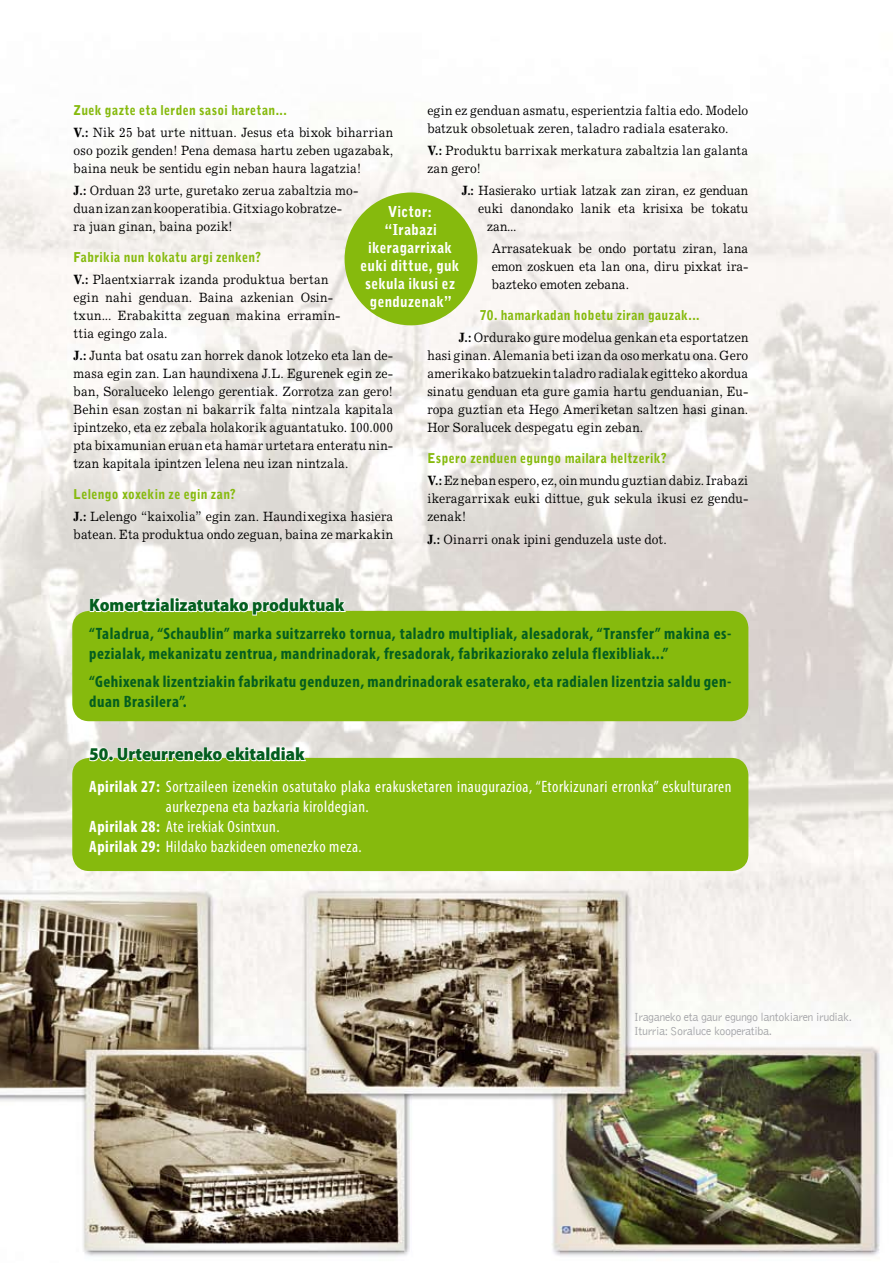
<style>
.page{position:relative;width:893px;height:1263px;background:#fff}
.page>*{position:absolute;margin:0;border:0;box-sizing:border-box;transform-origin:0 0}
.t1{font:900 semi-condensed 18px "Myriad Pro";color:#045e1f}
.t2{font:700 condensed 16.5px/19.8px "Myriad Pro";letter-spacing:.03em;color:#045e1f}
.t3{font:condensed 16.5px "Myriad Pro";letter-spacing:.03em;color:#fff}
.t4{font:900 15px/18px "Bell Gothic Std";letter-spacing:.025em;color:#fff;text-align:center;scale:.9 1}
.t5{font:13.5px/18px "Excelsior";letter-spacing:.015em;color:#000;text-align:justify;scale:.9 1}
.t6{font:900 13.5px "Bell Gothic Std";letter-spacing:.03em;color:#86ba0d;scale:.9 1}
.t7{font:13.5px "Excelsior";letter-spacing:-.005em;color:#000;scale:.9 1}
.t8{font:300 12px/14.5px "Bell Gothic";letter-spacing:-.03em;color:#a3a3a7}
.s1{font-weight:700}
</style>
<div class="page">
<img style="left:0;top:124px;width:893px;height:1133px">
<div style="left:345px;top:192px;width:132px;height:133px;background:#86ba0d;border-radius:50%"></div>
<div style="left:72px;top:611px;width:676px;height:110px;background:#86ba0d;border-radius:17px"></div>
<div style="left:72px;top:758px;width:676px;height:113px;background:#86ba0d;border-radius:17px"></div>
<svg style="left:89px;top:583px;width:258px;height:33px"></svg>
<svg style="left:88px;top:732px;width:220px;height:30px"></svg>
<p class="t5" style="left:427px;top:101px;width:358px">egin ez genduan asmatu, esperientzia faltia edo. Modelo batzuk obsoletuak zeren, taladro radiala esaterako.</p>
<p class="t5" style="left:427px;top:141px;width:358px"><span class="s1">V.:</span> Produktu barrixak merkatura zabaltzia lan galanta zan gero!</p>
<p class="t5" style="left:462px;top:181px;width:320px"><span class="s1">J.:</span> Hasierako urtiak latzak zan ziran, ez genduan</p>
<p class="t7" style="left:478px;top:200px;width:302px">euki danondako lanik eta krisixa be tokatu</p>
<p class="t5" style="left:487px;top:217px;width:34px">zan...</p>
<p class="t5" style="left:492px;top:239px;width:287px">Arrasatekuak be ondo portatu ziran, lana emon zoskuen eta lan ona, diru pixkat ira&shy;bazteko emoten zebana.</p>
<p class="t6" style="left:480px;top:307px;width:246px">70. hamarkadan hobetu ziran gauzak...</p>
<p class="t5" style="left:427px;top:328px;width:358px;text-indent:31px"><span class="s1">J.:</span> Ordurako gure modelua genkan eta esportatzen hasi ginan. Alemania beti izan da oso merkatu ona. Gero amerikako batzuekin taladro radialak egitteko akordua sinatu genduan eta gure gamia hartu genduanian, Eu&shy;ropa guztian eta Hego Ameriketan saltzen hasi ginan.<br>Hor Soralucek despegatu egin zeban.</p>
<p class="t6" style="left:427px;top:450px;width:268px">Espero zenduen egungo mailara heltzerik?</p>
<p class="t5" style="left:427px;top:471px;width:358px"><span class="s1">V.:</span> Ez neban espero, ez, oin mundu guztian dabiz. Irabazi ikeragarrixak euki dittue, guk sekula ikusi ez gendu&shy;zenak!</p>
<p class="t5" style="left:427px;top:530px;width:267px"><span class="s1">J.:</span> Oinarri onak ipini genduzela uste dot.</p>
<p class="t6" style="left:74px;top:102px;width:238px">Zuek gazte eta lerden sasoi haretan...</p>
<p class="t5" style="left:74px;top:123px;width:357px"><span class="s1">V.:</span> Nik 25 bat urte nittuan. Jesus eta bixok biharrian oso pozik genden! Pena demasa hartu zeben ugazabak, baina neuk be sentidu egin neban haura lagatzia!</p>
<p class="t5" style="left:74px;top:181px;width:318px;text-align:left"><span class="s1">J.:</span> Orduan 23 urte, guretako zerua zabaltzia mo&shy;duan izan zan kooperatibia. Gitxiago kobratze-<br>ra juan ginan, baina pozik!</p>
<p class="t6" style="left:74px;top:249px;width:210px">Fabrikia nun kokatu argi zenken?</p>
<p class="t5" style="left:74px;top:270px;width:298px;text-align:left"><span class="s1">V.:</span> Plaentxiarrak izanda produktua bertan egin nahi genduan. Baina azkenian Osin&shy;txun... Erabakitta zeguan makina erramin&shy;ttia egingo zala.</p>
<p class="t5" style="left:74px;top:347px;width:357px"><span class="s1">J.:</span> Junta bat osatu zan horrek danok lotzeko eta lan de&shy;masa egin zan. Lan haundixena J.L. Egurenek egin ze&shy;ban, Soraluceko lelengo gerentiak. Zorrotza zan gero!<br>Behin esan zostan ni bakarrik falta nintzala kapitala ipintzeko, eta ez zebala holakorik aguantatuko. 100.000 pta bixamunian eruan eta hamar urtetara enteratu nin&shy;tzan kapitala ipintzen lelena neu izan nintzala.</p>
<p class="t6" style="left:74px;top:486px;width:182px">Lelengo xoxekin ze egin zan?</p>
<p class="t5" style="left:74px;top:508px;width:357px"><span class="s1">J.:</span> Lelengo “kaixolia” egin zan. Haundixegixa hasiera batean. Eta produktua ondo zeguan, baina ze markakin</p>
<p class="t4" style="left:361px;top:203px;width:111px">Victor: “Irabazi ikeragarrixak euki dittue, guk sekula ikusi ez genduzenak”</p>
<h1 class="t1" style="left:89px;top:595px;width:257px">Komertzializatutako produktuak</h1>
<p class="t2" style="left:89px;top:623px;width:644px">“Taladrua, “Schaublin” marka suitzarreko tornua, taladro multipliak, alesadorak, “Transfer” makina es&shy;pezialak, mekanizatu zentrua, mandrinadorak, fresadorak, fabrikaziorako zelula flexibliak...”</p>
<p class="t2" style="left:89px;top:671px;width:644px">“Gehixenak lizentziakin fabrikatu genduzen, mandrinadorak esaterako, eta radialen lizentzia saldu gen&shy;duan Brasilera”.</p>
<h1 class="t1" style="left:89px;top:744px;width:217px">50. Urteurreneko ekitaldiak</h1>
<p class="t3" style="left:89px;top:777px;width:644px"><span class="s1">Apirilak 27:</span> Sortzaileen izenekin osatutako plaka erakusketaren inaugurazioa, “Etorkizunari erronka” eskulturaren</p>
<p class="t3" style="left:166px;top:797px;width:204px">aurkezpena eta bazkaria kiroldegian.</p>
<p class="t3" style="left:89px;top:816px;width:192px"><span class="s1">Apirilak 28:</span> Ate irekiak Osintxun.</p>
<p class="t3" style="left:89px;top:836px;width:274px"><span class="s1">Apirilak 29:</span> Hildako bazkideen omenezko meza.</p>
<p class="t8" style="left:634px;top:1010px;width:219px">Iraganeko eta gaur egungo lantokiaren irudiak.<br>Iturria: Soraluce kooperatiba.</p>
</div>
